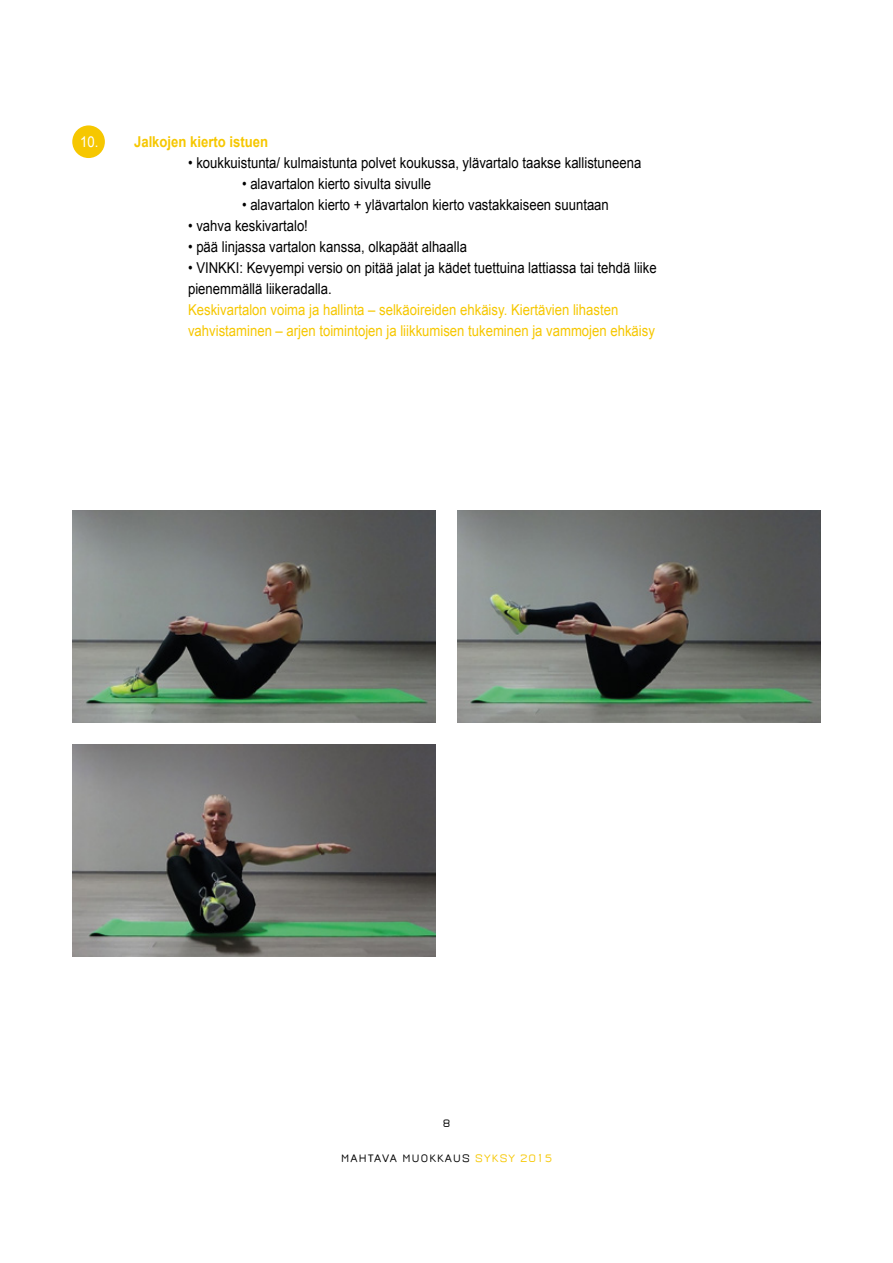
<style>
.page{position:relative;width:893px;height:1263px;background:#fff}
.page>*{position:absolute;margin:0;border:0;box-sizing:border-box;transform-origin:0 0}
.t1{font:15px/21px "Arial";color:#000;scale:.88 1}
.t2{font:15px/21px "Arial";color:#f6c700;scale:.88 1}
.t3{font:700 15px "Arial";color:#f6c700;scale:.88 1}
.t4{font:600 12px "Jura";letter-spacing:.1em;color:#000}
.s1{font-weight:400;color:#fff}
.s2{color:#f6c700}
</style>
<div class="page">
<div style="left:72px;top:125px;width:33px;height:33px;background:#f6c700;border-radius:50%"></div>
<img style="left:72px;top:510px;width:364px;height:213px">
<img style="left:72px;top:744px;width:364px;height:213px">
<img style="left:457px;top:510px;width:364px;height:213px">
<p class="t3" style="left:80px;top:132px;width:215px"><span class="s1">10.</span> Jalkojen kierto istuen</p>
<p class="t1" style="left:188px;top:153px;width:517px">• koukkuistunta/ kulmaistunta polvet koukussa, ylävartalo taakse kallistuneena</p>
<p class="t1" style="left:242px;top:174px;width:216px">• alavartalon kierto sivulta sivulle</p>
<p class="t1" style="left:242px;top:195px;width:418px">• alavartalon kierto + ylävartalon kierto vastakkaiseen suuntaan</p>
<p class="t1" style="left:188px;top:216px;width:138px">• vahva keskivartalo!</p>
<p class="t1" style="left:188px;top:237px;width:318px">• pää linjassa vartalon kanssa, olkapäät alhaalla</p>
<p class="t1" style="left:188px;top:258px;width:534px">• VINKKI: Kevyempi versio on pitää jalat ja kädet tuettuina lattiassa tai tehdä liike pienemmällä liikeradalla.</p>
<p class="t2" style="left:188px;top:300px;width:532px">Keskivartalon voima ja hallinta – selkäoireiden ehkäisy. Kiertävien lihasten vahvistaminen – arjen toimintojen ja liikkumisen tukeminen ja vammojen ehkäisy</p>
<p class="t4" style="left:443px;top:1117px;width:8px">8</p>
<p class="t4" style="left:341px;top:1152px;width:212px">MAHTAVA MUOKKAUS <span class="s2">SYKSY 2015</span></p>
</div>
